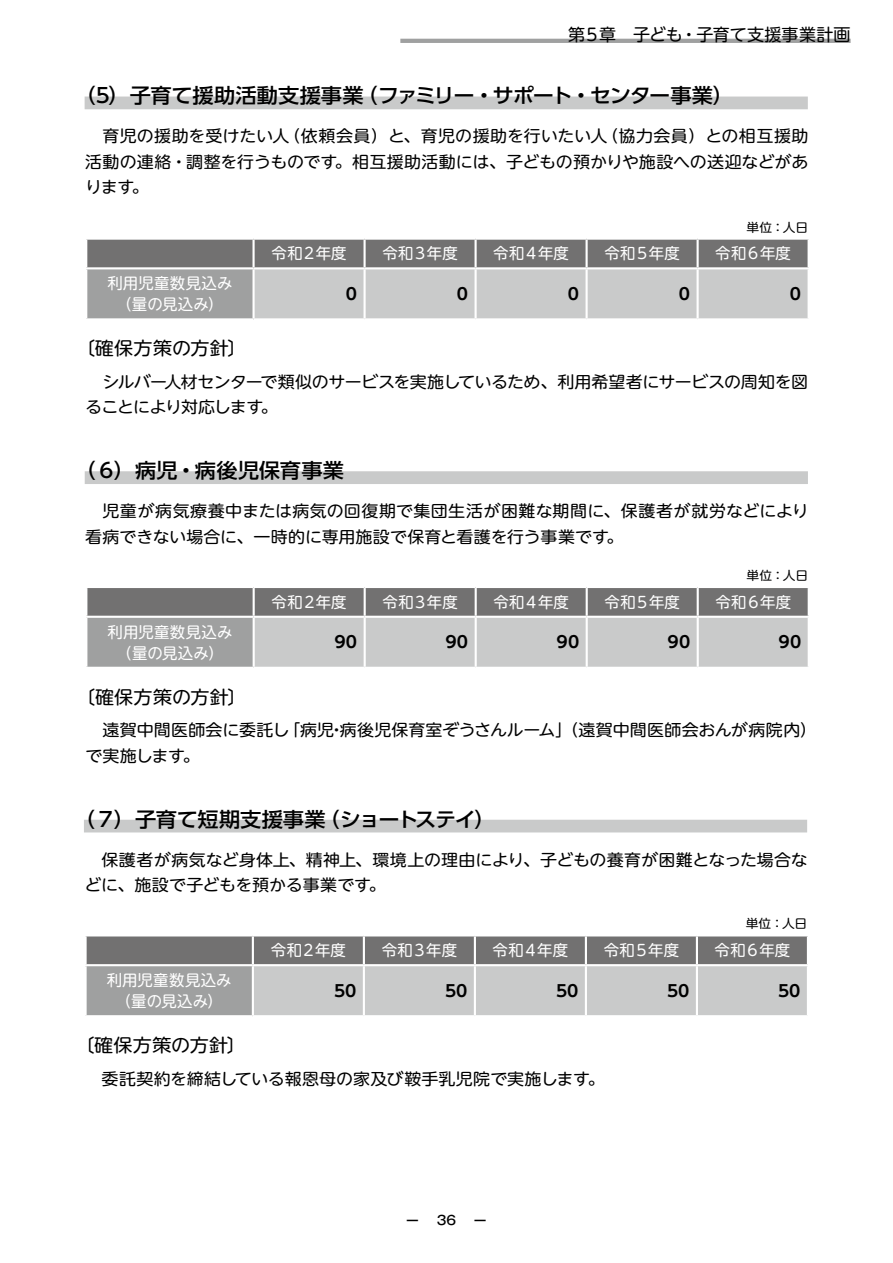
<style>
.page{position:relative;width:893px;height:1263px;background:#fff}
.page>*{position:absolute;margin:0;border:0;box-sizing:border-box;transform-origin:0 0}
.t1{font:500 20.25px "UD Shin Go Pr 6";letter-spacing:-.015em;color:#000;scale:1.05 1}
.t2{font:500 20.25px "UD Shin Go Pr 6";letter-spacing:.005em;color:#000;scale:1.05 1}
.t3{font:18.15px "UD Shin M Go Pr 6";letter-spacing:.005em;color:#000;scale:1.05 1}
.t4{font:16.95px "UD Shin M Go Pr 6";letter-spacing:.005em;color:#000}
.t5{font:500 16.65px "Gothic MB101 Pr 5";color:#000;scale:1.54 1}
.t6{font:16.2px/25.5px "UD Shin M Go Pr 6";letter-spacing:-.005em;color:#000;scale:1.05 1}
.t7{font:16.2px/25.5px "UD Shin M Go Pr 6";letter-spacing:-.04em;color:#000;scale:1.05 1}
.t8{font:700 16.2px "UD Shin Go Pr 6 De";letter-spacing:.005em;color:#000;scale:1.05 1}
.t9{font:15.45px/21.3px "UD Shin M Go Pr 6";letter-spacing:.005em;color:#fff;text-align:center}
.t10{font:12.15px "UD Shin M Go Pr 6";color:#000;scale:1.05 1}
.s1{font-size:12.75px}
</style>
<div class="page">
<svg style="left:87px;top:240px;width:721px;height:78px;background:#a4a4a4"></svg>
<hr style="left:252px;top:240px;width:3px;height:27px;background:#fff">
<hr style="left:363px;top:240px;width:3px;height:27px;background:#fff">
<hr style="left:474px;top:240px;width:3px;height:27px;background:#fff">
<hr style="left:585px;top:240px;width:3px;height:27px;background:#fff">
<hr style="left:696px;top:240px;width:3px;height:27px;background:#fff">
<hr style="left:85px;top:267px;width:169px;height:2px;background:#fff">
<hr style="left:254px;top:267px;width:111px;height:2px;background:#fff">
<hr style="left:252px;top:269px;width:3px;height:49px;background:#fff">
<hr style="left:365px;top:267px;width:111px;height:2px;background:#fff">
<hr style="left:363px;top:269px;width:3px;height:49px;background:#fff">
<hr style="left:476px;top:267px;width:111px;height:2px;background:#fff">
<hr style="left:474px;top:269px;width:3px;height:49px;background:#fff">
<hr style="left:587px;top:267px;width:111px;height:2px;background:#fff">
<hr style="left:585px;top:269px;width:3px;height:49px;background:#fff">
<hr style="left:698px;top:267px;width:112px;height:2px;background:#fff">
<hr style="left:696px;top:269px;width:3px;height:49px;background:#fff">
<div style="left:85px;top:97px;width:723px;height:12px;background:#c9caca"></div>
<svg style="left:87px;top:588px;width:721px;height:79px;background:#a4a4a4"></svg>
<hr style="left:253px;top:588px;width:2px;height:28px;background:#fff">
<hr style="left:364px;top:588px;width:2px;height:28px;background:#fff">
<hr style="left:475px;top:588px;width:2px;height:28px;background:#fff">
<hr style="left:586px;top:588px;width:2px;height:28px;background:#fff">
<hr style="left:697px;top:588px;width:2px;height:28px;background:#fff">
<hr style="left:85px;top:616px;width:169px;height:2px;background:#fff">
<hr style="left:254px;top:616px;width:111px;height:2px;background:#fff">
<hr style="left:253px;top:618px;width:2px;height:49px;background:#fff">
<hr style="left:365px;top:616px;width:111px;height:2px;background:#fff">
<hr style="left:364px;top:618px;width:2px;height:49px;background:#fff">
<hr style="left:476px;top:616px;width:111px;height:2px;background:#fff">
<hr style="left:475px;top:618px;width:2px;height:49px;background:#fff">
<hr style="left:587px;top:616px;width:111px;height:2px;background:#fff">
<hr style="left:586px;top:618px;width:2px;height:49px;background:#fff">
<hr style="left:698px;top:616px;width:112px;height:2px;background:#fff">
<hr style="left:697px;top:618px;width:2px;height:49px;background:#fff">
<div style="left:85px;top:471px;width:723px;height:13px;background:#c9caca"></div>
<svg style="left:87px;top:936px;width:720px;height:79px;background:#a4a4a4"></svg>
<hr style="left:252px;top:936px;width:2px;height:28px;background:#fff">
<hr style="left:363px;top:936px;width:2px;height:28px;background:#fff">
<hr style="left:474px;top:936px;width:2px;height:28px;background:#fff">
<hr style="left:585px;top:936px;width:2px;height:28px;background:#fff">
<hr style="left:696px;top:936px;width:2px;height:28px;background:#fff">
<hr style="left:85px;top:964px;width:168px;height:2px;background:#fff">
<hr style="left:253px;top:964px;width:111px;height:2px;background:#fff">
<hr style="left:252px;top:966px;width:2px;height:49px;background:#fff">
<hr style="left:364px;top:964px;width:111px;height:2px;background:#fff">
<hr style="left:363px;top:966px;width:2px;height:49px;background:#fff">
<hr style="left:475px;top:964px;width:111px;height:2px;background:#fff">
<hr style="left:474px;top:966px;width:2px;height:49px;background:#fff">
<hr style="left:586px;top:964px;width:111px;height:2px;background:#fff">
<hr style="left:585px;top:966px;width:2px;height:49px;background:#fff">
<hr style="left:697px;top:964px;width:112px;height:2px;background:#fff">
<hr style="left:696px;top:966px;width:2px;height:49px;background:#fff">
<div style="left:84px;top:820px;width:723px;height:12px;background:#c9caca"></div>
<hr style="left:400px;top:39px;width:451px;height:4px;background:#9fa0a0">
<p class="t4" style="left:568px;top:20px;width:284px">第５章　子ども・子育て支援事業計画</p>
<p class="t1" style="left:75px;top:79px;width:630px">（5）子育て援助活動支援事業（ファミリー・サポート・センター事業）</p>
<p class="t6" style="left:85px;top:123px;width:690px;text-align:justify">　育児の援助を受けたい人（依頼会員）と、育児の援助を行いたい人（協力会員）との相互援助活動の連絡・調整を行うものです。相互援助活動には、子どもの預かりや施設への送迎などがあります。</p>
<p class="t10" style="left:746px;top:217px;width:60px">単位：人日</p>
<p class="t9" style="left:272px;top:242px;width:77px">令和２年度</p>
<p class="t9" style="left:382px;top:242px;width:77px">令和３年度</p>
<p class="t9" style="left:493px;top:242px;width:77px">令和４年度</p>
<p class="t9" style="left:604px;top:242px;width:77px">令和５年度</p>
<p class="t9" style="left:715px;top:242px;width:77px">令和６年度</p>
<p class="t9" style="left:107px;top:272px;width:126px">利用児童数見込み（量の見込み）</p>
<p class="t8" style="left:346px;top:281px;width:12px">0</p>
<p class="t8" style="left:457px;top:281px;width:12px">0</p>
<p class="t8" style="left:568px;top:281px;width:12px">0</p>
<p class="t8" style="left:679px;top:281px;width:12px">0</p>
<p class="t8" style="left:790px;top:281px;width:12px">0</p>
<p class="t3" style="left:76px;top:334px;width:165px">〔確保方策の方針〕</p>
<p class="t7" style="left:85px;top:368px;width:690px">　シルバー人材センターで類似のサービスを実施しているため、利用希望者にサービスの周知を図ることにより対応します。</p>
<p class="t2" style="left:75px;top:454px;width:258px">（６）病児・病後児保育事業</p>
<p class="t6" style="left:85px;top:497px;width:690px">　児童が病気療養中または病気の回復期で集団生活が困難な期間に、保護者が就労などにより看病できない場合に、一時的に専用施設で保育と看護を行う事業です。</p>
<p class="t10" style="left:746px;top:565px;width:60px">単位：人日</p>
<p class="t9" style="left:272px;top:590px;width:77px">令和２年度</p>
<p class="t9" style="left:382px;top:590px;width:77px">令和３年度</p>
<p class="t9" style="left:493px;top:590px;width:77px">令和４年度</p>
<p class="t9" style="left:604px;top:590px;width:77px">令和５年度</p>
<p class="t9" style="left:715px;top:590px;width:77px">令和６年度</p>
<p class="t9" style="left:108px;top:620px;width:126px">利用児童数見込み（量の見込み）</p>
<p class="t8" style="left:334px;top:629px;width:23px">90</p>
<p class="t8" style="left:445px;top:629px;width:23px">90</p>
<p class="t8" style="left:556px;top:629px;width:23px">90</p>
<p class="t8" style="left:667px;top:629px;width:23px">90</p>
<p class="t8" style="left:778px;top:629px;width:23px">90</p>
<p class="t3" style="left:76px;top:682px;width:165px">〔確保方策の方針〕</p>
<p class="t6" style="left:85px;top:716px;width:698px">　遠賀中間医師会に委託し「病児・病後児保育室ぞうさんルーム」（遠賀中間医師会おんが病院内）で実施します。</p>
<p class="t1" style="left:74px;top:802px;width:403px">（７）子育て短期支援事業（ショートステイ）</p>
<p class="t6" style="left:84px;top:846px;width:690px">　保護者が病気など身体上、精神上、環境上の理由により、子どもの養育が困難となった場合などに、施設で子どもを預かる事業です。</p>
<p class="t10" style="left:746px;top:914px;width:60px">単位：人日</p>
<p class="t9" style="left:271px;top:939px;width:77px">令和２年度</p>
<p class="t9" style="left:382px;top:939px;width:77px">令和３年度</p>
<p class="t9" style="left:493px;top:939px;width:77px">令和４年度</p>
<p class="t9" style="left:604px;top:939px;width:77px">令和５年度</p>
<p class="t9" style="left:715px;top:939px;width:77px">令和６年度</p>
<p class="t9" style="left:107px;top:968px;width:126px">利用児童数見込み（量の見込み）</p>
<p class="t8" style="left:334px;top:977px;width:23px">50</p>
<p class="t8" style="left:445px;top:977px;width:23px">50</p>
<p class="t8" style="left:556px;top:977px;width:23px">50</p>
<p class="t8" style="left:667px;top:977px;width:23px">50</p>
<p class="t8" style="left:778px;top:977px;width:23px">50</p>
<p class="t3" style="left:75px;top:1030px;width:165px">〔確保方策の方針〕</p>
<p class="t6" style="left:85px;top:1065px;width:497px">　委託契約を締結している報恩母の家及び鞍手乳児院で実施します。</p>
<p class="t5" style="left:406px;top:1206px;width:54px">- <span class="s1">36</span> -</p>
</div>
